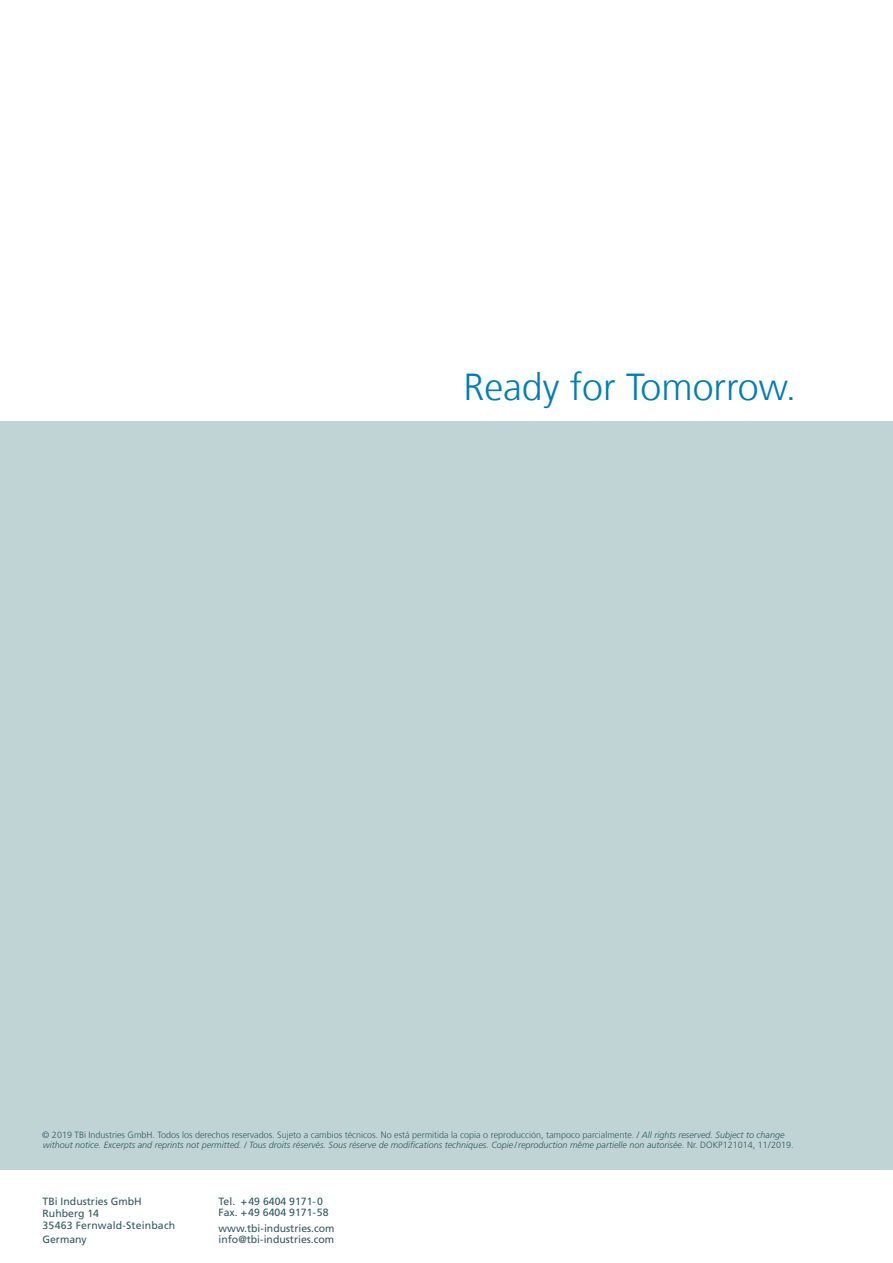
<style>
.page{position:relative;width:893px;height:1263px;background:#fff}
.page>*{position:absolute;margin:0;border:0;box-sizing:border-box;transform-origin:0 0}
.t1{font:300 37.5px "Frutiger";color:#007db7}
.t2{font:10.5px/11.9px "Frutiger LT Std";color:#33595f}
.t3{font:italic 300 9px "Frutiger LT Std";color:#33595f}
.t4{font:300 9px "Frutiger";color:#33595f}
.s1{font-family:"Frutiger LT Std";font-style:italic}
.s2{font-family:"Frutiger";font-style:normal}
</style>
<div class="page">
<div style="left:0;top:421px;width:893px;height:748px;background:#c0d4d6"></div>
<h1 class="t1" style="left:463px;top:366px;width:334px">Ready for Tomorrow.</h1>
<p class="t4" style="left:42px;top:1129px;width:744px">© 2019 TBi Industries GmbH. Todos los derechos reservados. Sujeto a cambios técnicos. No está permitida la copia o reproducción, tampoco parcialmente. / <span class="s1">All rights reserved. Subject to change</span></p>
<p class="t3" style="left:43px;top:1140px;width:752px">without notice. Excerpts and reprints not permitted. / Tous droits réservés. Sous réserve de modifications techniques. Copie/reproduction même partielle non autorisée. <span class="s2">Nr. DOKP121014, 11/2019.</span></p>
<p class="t2" style="left:43px;top:1195px;width:134px">TBi Industries GmbH<br>Ruhberg 14<br>35463 Fernwald-Steinbach</p>
<p class="t2" style="left:43px;top:1234px;width:46px">Germany</p>
<p class="t2" style="left:219px;top:1196px;width:112px;line-height:11.2px">Tel. +49 6404 9171- 0<br>Fax. +49 6404 9171- 58</p>
<p class="t2" style="left:219px;top:1223px;width:118px;line-height:11.2px">www.tbi-industries.com info@tbi-industries.com</p>
</div>
